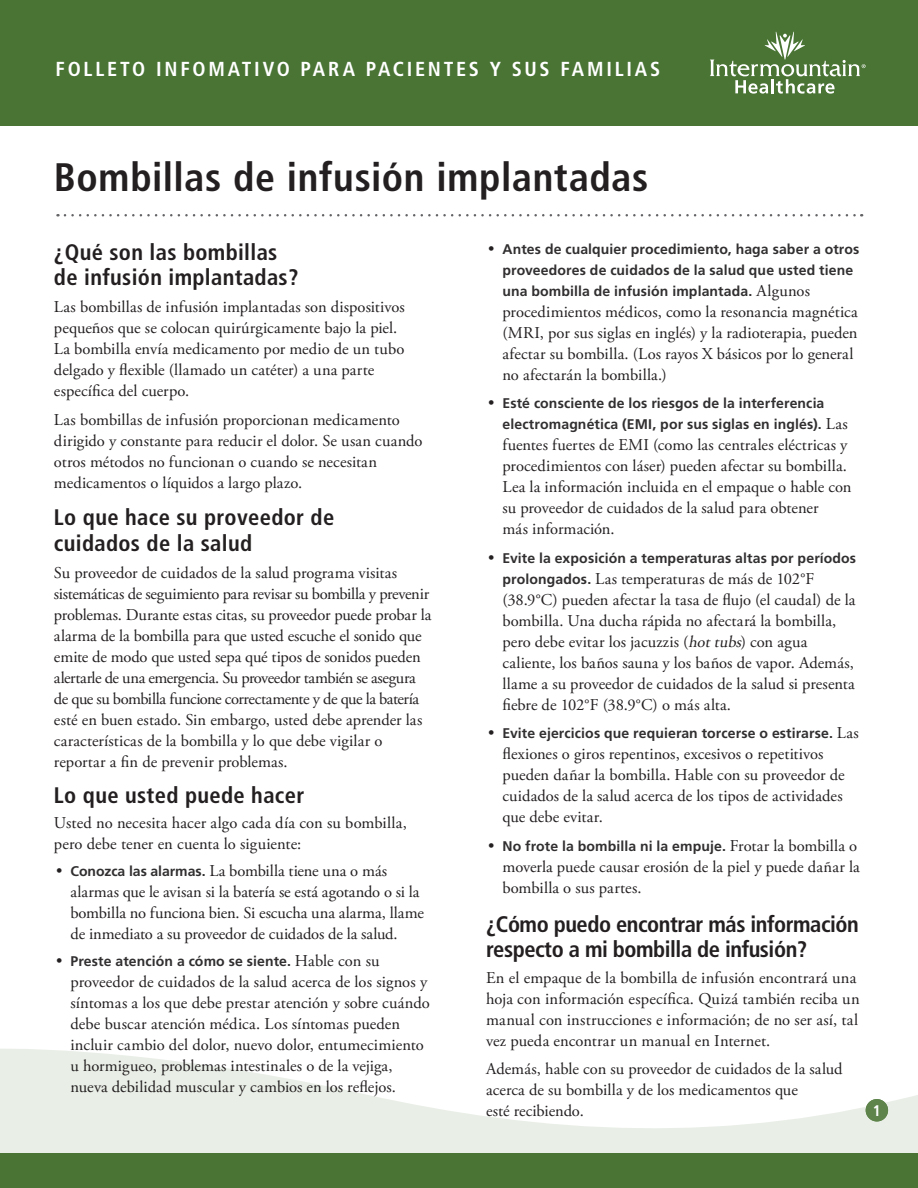
<style>
.page{position:relative;width:918px;height:1188px;background:#fff}
.page>*{position:absolute;margin:0;border:0;box-sizing:border-box;transform-origin:0 0}
.t1{font:700 condensed 39.75px "Frutiger LT Std";letter-spacing:.015em;color:#231f20}
.Level_1{font:700 condensed 22.5px/25.5px "Frutiger LT Std";letter-spacing:-.02em;color:#231f20}
.Level_1-2{font:700 condensed 22.5px/25.5px "Frutiger LT Std";letter-spacing:.015em;color:#231f20}
.Main{font:700 condensed 22.5px/25.5px "Frutiger LT Std";letter-spacing:.015em;color:#231f20}
.t2{font:700 condensed 20.25px "Frutiger LT Std";letter-spacing:.135em;color:#fff}
.Main-2{font:16.5px/21px "Adobe Garamond Pro";color:#231f20}
.t3{font:700 condensed 15.45px "Frutiger LT Std";color:#fff}
.t4{font:700 14.1px/21px "Frutiger LT Std";letter-spacing:.01em;color:#312f30}
.s1{font-family:"Frutiger LT Std";font-weight:700;font-size:14.1px;color:#312f30}
.s2{font-family:"Adobe Garamond Pro";font-weight:400;font-size:16.5px;color:#231f20}
.s3{font-style:italic}
</style>
<div class="page">
<svg style="left:0;top:1049px;width:918px;height:105px;fill:#e9eee7"></svg>
<div style="left:0;top:1154px;width:918px;height:34px;background:#497434"></div>
<div style="left:866px;top:1099px;width:22px;height:22px;background:#5e844b;border-radius:50%"></div>
<div style="left:0;top:0;width:918px;height:126px;background:#497434"></div>
<svg style="left:710px;top:32px;width:156px;height:62px"></svg>
<svg style="left:65px;top:214px;width:797px;height:2px"></svg>
<p class="t2" style="left:56px;top:57px;width:606px">FOLLETO INFOMATIVO PARA PACIENTES Y SUS FAMILIAS</p>
<p class="t1" style="left:54px;top:154px;width:596px">Bombillas de infusión implantadas</p>
<p class="Level_1-2" style="left:54px;top:239px;width:246px">¿Qué son las bombillas de infusión implantadas?</p>
<p class="Main-2" style="left:54px;top:297px;width:352px">Las bombillas de infusión implantadas son dispositivos pequeños que se colocan quirúrgicamente bajo la piel.<br>La bombilla envía medicamento por medio de un tubo delgado y flexible (llamado un catéter) a una parte específica del cuerpo.</p>
<p class="Main-2" style="left:54px;top:410px;width:370px">Las bombillas de infusión proporcionan medicamento dirigido y constante para reducir el dolor. Se usan cuando otros métodos no funcionan o cuando se necesitan medicamentos o líquidos a largo plazo.</p>
<p class="Main" style="left:54px;top:505px;width:282px">Lo que hace su proveedor de cuidados de la salud</p>
<p class="Main-2" style="left:54px;top:563px;width:379px">Su proveedor de cuidados de la salud programa visitas sistemáticas de seguimiento para revisar su bombilla y prevenir problemas. Durante estas citas, su proveedor puede probar la alarma de la bombilla para que usted escuche el sonido que emite de modo que usted sepa qué tipos de sonidos pueden alertarle de una emergencia. Su proveedor también se asegura de que su bombilla funcione correctamente y de que la batería esté en buen estado. Sin embargo, usted debe aprender las características de la bombilla y lo que debe vigilar o reportar a fin de prevenir problemas.</p>
<p class="Level_1-2" style="left:54px;top:782px;width:252px">Lo que usted puede hacer</p>
<p class="Main-2" style="left:54px;top:813px;width:354px">Usted no necesita hacer algo cada día con su bombilla, pero debe tener en cuenta lo siguiente:</p>
<p class="Main-2" style="left:70px;top:861px;width:355px;text-indent:-14px">• <span class="s1">Conozca las alarmas.</span> La bombilla tiene una o más alarmas que le avisan si la batería se está agotando o si la bombilla no funciona bien. Si escucha una alarma, llame de inmediato a su proveedor de cuidados de la salud.</p>
<p class="t4" style="left:56px;top:951px;width:325px"><span class="s2">•</span> Preste atención a cómo se siente. <span class="s2">Hable con su</span></p>
<p class="Main-2" style="left:70px;top:972px;width:361px">proveedor de cuidados de la salud acerca de los signos y síntomas a los que debe prestar atención y sobre cuándo debe buscar atención médica. Los síntomas pueden incluir cambio del dolor, nuevo dolor, entumecimiento u hormigueo, problemas intestinales o de la vejiga, nueva debilidad muscular y cambios en los reflejos.</p>
<p class="t4" style="left:502px;top:238px;width:358px;text-indent:-14px"><span class="s2">•</span> Antes de cualquier procedimiento, haga saber a otros proveedores de cuidados de la salud que usted tiene una bombilla de infusión implantada. <span class="s2">Algunos</span></p>
<p class="Main-2" style="left:502px;top:301px;width:357px">procedimientos médicos, como la resonancia magnética (MRI, por sus siglas en inglés) y la radioterapia, pueden afectar su bombilla. (Los rayos X básicos por lo general no afectarán la bombilla.)</p>
<p class="t4" style="left:502px;top:393px;width:347px;text-indent:-14px"><span class="s2">•</span> Esté consciente de los riesgos de la interferencia electromagnética (EMI, por sus siglas en inglés). <span class="s2">Las</span></p>
<p class="Main-2" style="left:502px;top:435px;width:351px">fuentes fuertes de EMI (como las centrales eléctricas y procedimientos con láser) pueden afectar su bombilla.<br>Lea la información incluida en el empaque o hable con su proveedor de cuidados de la salud para obtener<br>más información.</p>
<p class="t4" style="left:488px;top:547px;width:369px"><span class="s2">•</span> Evite la exposición a temperaturas altas por períodos</p>
<p class="Main-2" style="left:502px;top:568px;width:355px"><span class="s1">prolongados.</span> Las temperaturas de más de 102°F (38.9°C) pueden afectar la tasa de flujo (el caudal) de la bombilla. Una ducha rápida no afectará la bombilla, pero debe evitar los jacuzzis (<span class="s3">hottubs</span>) con agua caliente, los baños sauna y los baños de vapor. Además, llame a su proveedor de cuidados de la salud si presenta fiebre de 102°F (38.9°C) o más alta.</p>
<p class="t4" style="left:488px;top:723px;width:372px"><span class="s2">•</span> Evite ejercicios que requieran torcerse o estirarse. <span class="s2">Las</span></p>
<p class="Main-2" style="left:502px;top:744px;width:344px">flexiones o giros repentinos, excesivos o repetitivos pueden dañar la bombilla. Hable con su proveedor de cuidados de la salud acerca de los tipos de actividades que debe evitar.</p>
<p class="t4" style="left:488px;top:835px;width:371px"><span class="s2">•</span> No frote la bombilla ni la empuje. <span class="s2">Frotar la bombilla o</span></p>
<p class="Main-2" style="left:502px;top:856px;width:359px">moverla puede causar erosión de la piel y puede dañar la bombilla o sus partes.</p>
<p class="Level_1" style="left:486px;top:911px;width:374px">¿Cómo puedo encontrar más información respecto a mi bombilla de infusión?</p>
<p class="Main-2" style="left:486px;top:967px;width:375px">En el empaque de la bombilla de infusión encontrará una hoja con información específica. Quizá también reciba un manual con instrucciones e información; de no ser así, tal vez pueda encontrar un manual en Internet.</p>
<p class="Main-2" style="left:486px;top:1059px;width:358px">Además, hable con su proveedor de cuidados de la salud acerca de su bombilla y de los medicamentos que<br>esté recibiendo.</p>
<p class="t3" style="left:873px;top:1101px;width:10px">1</p>
</div>
